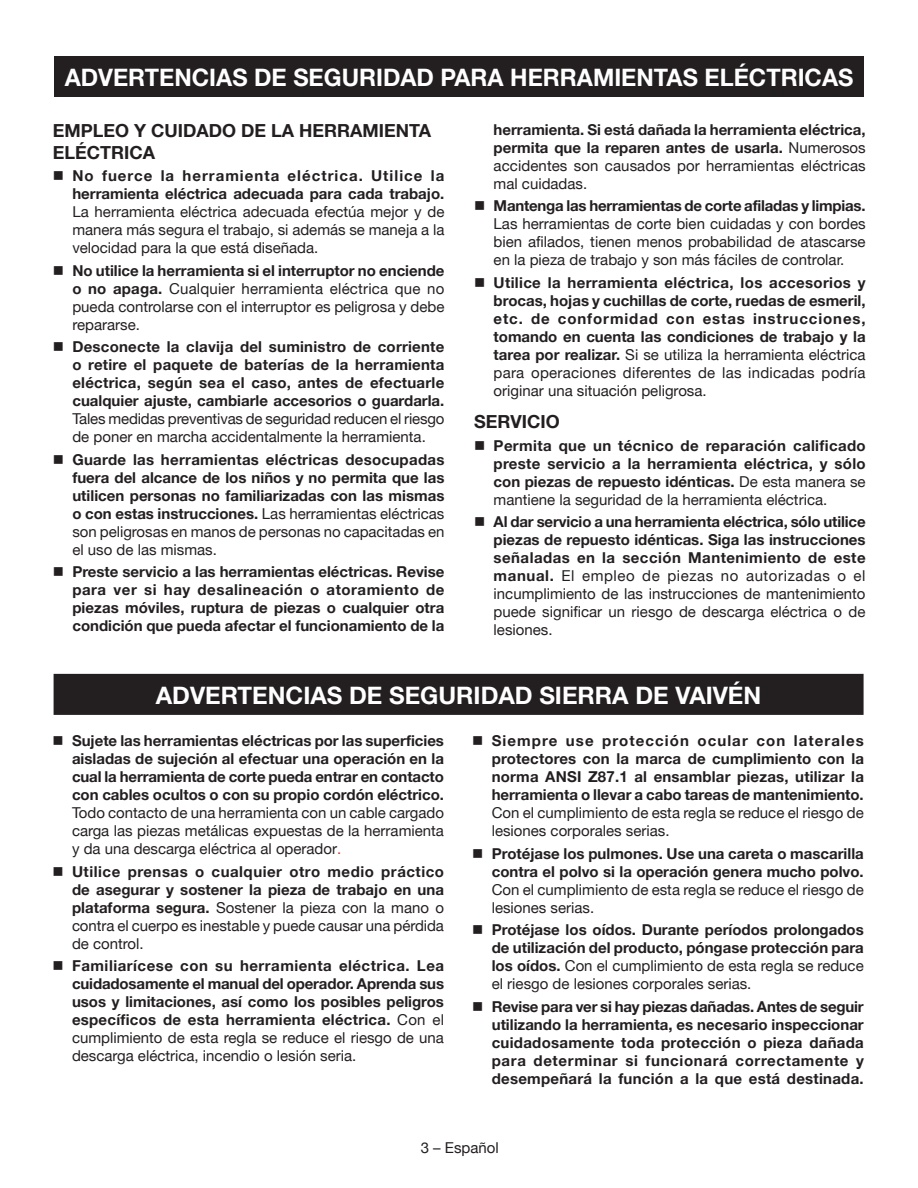
<style>
.page{position:relative;width:918px;height:1188px;background:#fff}
.page>*{position:absolute;margin:0;border:0;box-sizing:border-box;transform-origin:0 0}
.HEADING{font:700 24px "Helvetica Neue";color:#fff}
.Heading_2{font:700 18px/21.6px "Helvetica Neue";color:#231f20}
.bullets{font:700 15px/18px "Helvetica Neue";color:#231f20;text-align:justify}
.bullets-2{font:15px/18px "Helvetica Neue";color:#231f20;text-align:justify}
.s1{font-weight:700}
.s2{font-weight:400}
.s3{font-weight:400;color:#ee2e22}
</style>
<div class="page">
<div style="left:54px;top:56px;width:810px;height:41px;background:#231f20"></div>
<div style="left:54px;top:675px;width:809px;height:39px;background:#231f20"></div>
<div style="left:54px;top:674px;width:810px;height:41px;border:2px solid #231f20"></div>
<p class="HEADING" style="left:65px;top:62px;width:790px">ADVERTENCIAS DE SEGURIDAD PARA HERRAMIENTAS ELÉCTRICAS</p>
<p class="Heading_2" style="left:53px;top:120px;width:380px">EMPLEO Y CUIDADO DE LA HERRAMIENTA<br>ELÉCTRICA</p>
<p class="bullets-2" style="left:72px;top:167px;width:374px;text-indent:-20px">■ <span class="s1">No fuerce la herramienta eléctrica. Utilice la herramienta eléctrica adecuada para cada trabajo.<br></span>La herramienta eléctrica adecuada efectúa mejor y de manera más segura el trabajo, si además se maneja a la velocidad para la que está diseñada.</p>
<p class="bullets-2" style="left:72px;top:261px;width:374px;text-indent:-20px">■ <span class="s1">No utilice la herramienta si el interruptor no enciende o no apaga.</span> Cualquier herramienta eléctrica que no pueda controlarse con el interruptor es peligrosa y debe repararse.</p>
<p class="bullets" style="left:72px;top:338px;width:374px;text-indent:-20px">■ Desconecte la clavija del suministro de corriente o retire el paquete de baterías de la herramienta eléctrica, según sea el caso, antes de efectuarle cualquier ajuste, cambiarle accesorios o guardarla.<br><span class="s2">Tales medidas preventivas de seguridad reducen el riesgo de poner en marcha accidentalmente la herramienta.</span></p>
<p class="bullets" style="left:72px;top:450px;width:374px;text-indent:-20px">■ Guarde las herramientas eléctricas desocupadas fuera del alcance de los niños y no permita que las utilicen personas no familiarizadas con las mismas o con estas instrucciones. <span class="s2">Las herramientas eléctricas son peligrosas en manos de personas no capacitadas en el uso de las mismas.</span></p>
<p class="bullets" style="left:72px;top:563px;width:374px;text-indent:-20px">■ Preste servicio a las herramientas eléctricas. Revise para ver si hay desalineación o atoramiento de piezas móviles, ruptura de piezas o cualquier otra condición que pueda afectar el funcionamiento de la</p>
<p class="bullets" style="left:494px;top:120px;width:374px">herramienta. Si está dañada la herramienta eléctrica, permita que la reparen antes de usarla. <span class="s2">Numerosos accidentes son causados por herramientas eléctricas mal cuidadas.</span></p>
<p class="bullets-2" style="left:494px;top:197px;width:374px;text-indent:-20px">■ <span class="s1">Mantenga las herramientas de corte afiladas y limpias.<br></span>Las herramientas de corte bien cuidadas y con bordes bien afilados, tienen menos probabilidad de atascarse en la pieza de trabajo y son más fáciles de controlar.</p>
<p class="bullets" style="left:494px;top:273px;width:374px;text-indent:-20px">■ Utilice la herramienta eléctrica, los accesorios y brocas, hojas y cuchillas de corte, ruedas de esmeril, etc. de conformidad con estas instrucciones, tomando en cuenta las condiciones de trabajo y la tarea por realizar. <span class="s2">Si se utiliza la herramienta eléctrica para operaciones diferentes de las indicadas podría originar una situación peligrosa.</span></p>
<p class="Heading_2" style="left:474px;top:411px;width:87px">SERVICIO</p>
<p class="bullets" style="left:494px;top:436px;width:374px;text-indent:-20px">■ Permita que un técnico de reparación calificado preste servicio a la herramienta eléctrica, y sólo con piezas de repuesto idénticas. <span class="s2">De esta manera se mantiene la seguridad de la herramienta eléctrica.</span></p>
<p class="bullets" style="left:494px;top:512px;width:374px;text-indent:-20px">■ Al dar servicio a una herramienta eléctrica, sólo utilice piezas de repuesto idénticas. Siga las instrucciones señaladas en la sección Mantenimiento de este manual. <span class="s2">El empleo de piezas no autorizadas o el incumplimiento de las instrucciones de mantenimiento puede significar un riesgo de descarga eléctrica o de lesiones.</span></p>
<p class="HEADING" style="left:156px;top:680px;width:607px">ADVERTENCIAS DE SEGURIDAD SIERRA DE VAIVÉN</p>
<p class="bullets" style="left:72px;top:732px;width:374px;text-indent:-20px">■ Sujete las herramientas eléctricas por las superficies aisladas de sujeción al efectuar una operación en la cual la herramienta de corte pueda entrar en contacto con cables ocultos o con su propio cordón eléctrico.<br><span class="s2">Todo contacto de una herramienta con un cable cargado carga las piezas metálicas expuestas de la herramienta y da una descarga eléctrica al operador</span><span class="s3">.</span></p>
<p class="bullets" style="left:72px;top:862px;width:374px;text-indent:-20px">■ Utilice prensas o cualquier otro medio práctico de asegurar y sostener la pieza de trabajo en una plataforma segura. <span class="s2">Sostener la pieza con la mano o contra el cuerpo es inestable y puede causar una pérdida de control.</span></p>
<p class="bullets" style="left:72px;top:957px;width:374px;text-indent:-20px">■ Familiarícese con su herramienta eléctrica. Lea cuidadosamente el manual del operador. Aprenda sus usos y limitaciones, así como los posibles peligros específicos de esta herramienta eléctrica. <span class="s2">Con el cumplimiento de esta regla se reduce el riesgo de una descarga eléctrica, incendio o lesión seria.</span></p>
<p class="bullets" style="left:492px;top:731px;width:374px;text-indent:-20px">■ Siempre use protección ocular con laterales protectores con la marca de cumplimiento con la norma ANSI Z87.1 al ensamblar piezas, utilizar la herramienta o llevar a cabo tareas de mantenimiento.<br><span class="s2">Con el cumplimiento de esta regla se reduce el riesgo de lesiones corporales serias.</span></p>
<p class="bullets" style="left:492px;top:844px;width:374px;text-indent:-20px">■ Protéjase los pulmones. Use una careta o mascarilla contra el polvo si la operación genera mucho polvo.<br><span class="s2">Con el cumplimiento de esta regla se reduce el riesgo de lesiones serias.</span></p>
<p class="bullets" style="left:492px;top:920px;width:374px;text-indent:-20px">■ Protéjase los oídos. Durante períodos prolongados de utilización del producto, póngase protección para los oídos. <span class="s2">Con el cumplimiento de esta regla se reduce el riesgo de lesiones corporales serias.</span></p>
<p class="bullets" style="left:492px;top:997px;width:374px;text-indent:-20px">■ Revise para ver si hay piezas dañadas. Antes de seguir utilizando la herramienta, es necesario inspeccionar cuidadosamente toda protección o pieza dañada para determinar si funcionará correctamente y desempeñará la función a la que está destinada.</p>
<p class="bullets-2" style="left:421px;top:1139px;width:80px">3 – Español</p>
</div>
